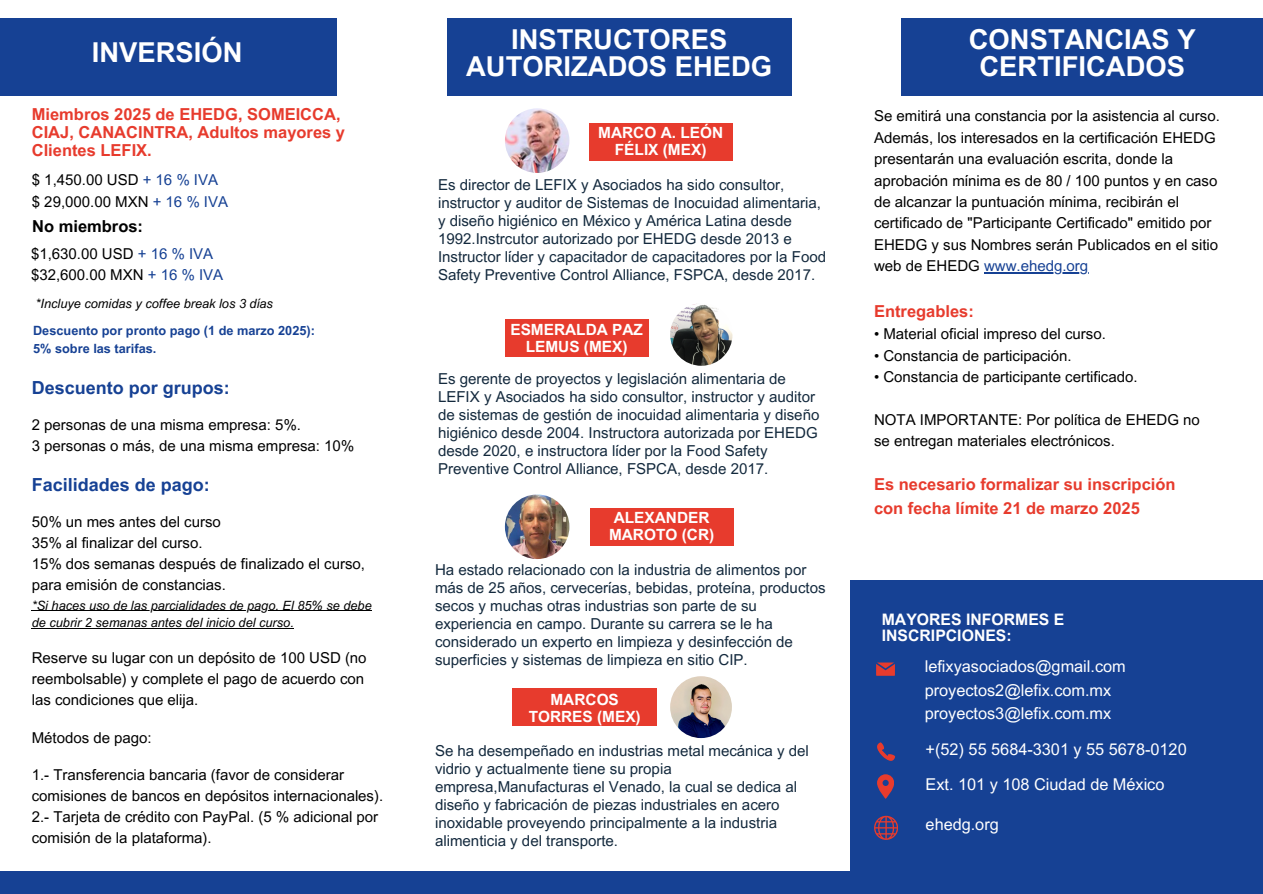
<style>
.page{position:relative;width:1263px;height:894px;background:#fff}
.page>*{position:absolute;margin:0;border:0;box-sizing:border-box;transform-origin:0 0}
.t1{font:700 27.45px/27px "Arial MT Pro";color:#fff;text-align:center}
.t2{font:700 18px "Arial MT Pro";color:#164194}
.t3{font:700 16.5px/18px "Arial MT Pro";color:#e73b2d}
.t4{font:700 16.5px "Arial MT Pro";color:#000}
.t5{font:16.35px/23.7px "Arial MT Pro";color:#fff}
.t6{font:16.2px "Arial MT Pro";color:#fff}
.t7{font:700 15.75px/15.8px "Arial MT Pro";color:#fff}
.t8{font:700 15.45px/16.8px "Arial MT Pro";color:#fff;text-align:center}
.t9{font:15px/18px "Arial MT Pro";color:#13293d}
.t10{font:15px/21.3px "Arial MT Pro";color:#000}
.t11{font:italic 12.75px/17.5px "Arial MT Pro";color:#000}
.t12{font:700 12.75px "Arial MT Pro";color:#164194}
.s1{color:#164194}
</style>
<div class="page">
<div style="left:850px;top:580px;width:413px;height:313px;background:#164194"></div>
<svg style="left:877px;top:774px;width:17px;height:24px"></svg>
<svg style="left:876px;top:662px;width:19px;height:13px"></svg>
<svg style="left:877px;top:742px;width:18px;height:18px"></svg>
<hr style="left:32px;top:610px;width:340px;height:1px;background:#000">
<hr style="left:32px;top:627px;width:262px;height:1px;background:#000">
<img style="left:505px;top:108px;width:64px;height:65px;border-radius:50%">
<div style="left:589px;top:122px;width:143px;height:38px;background:#e73b2d"></div>
<div style="left:505px;top:319px;width:143px;height:38px;background:#e73b2d"></div>
<img style="left:670px;top:303px;width:62px;height:62px;border-radius:50%">
<div style="left:590px;top:507px;width:143px;height:38px;background:#e73b2d"></div>
<img style="left:505px;top:494px;width:64px;height:65px;border-radius:50%">
<div style="left:513px;top:688px;width:144px;height:38px;background:#e73b2d"></div>
<img style="left:670px;top:676px;width:62px;height:61px;border-radius:50%">
<hr style="left:984px;top:272px;width:104px;height:1px;background:#164194">
<div style="left:0;top:18px;width:336px;height:78px;background:#164194"></div>
<div style="left:447px;top:18px;width:345px;height:78px;background:#164194"></div>
<div style="left:0;top:871px;width:1263px;height:22px;background:#164194"></div>
<div style="left:902px;top:18px;width:361px;height:78px;background:#164194"></div>
<svg style="left:874px;top:815px;width:24px;height:24px"></svg>
<p class="t1" style="left:92px;top:42px;width:152px">INVERSIÓN</p>
<h3 class="t1" style="left:466px;top:29px;width:308px">INSTRUCTORES<br>AUTORIZADOS EHEDG</h3>
<p class="t1" style="left:969px;top:29px;width:228px">CONSTANCIAS Y<br>CERTIFICADOS</p>
<h1 class="t3" style="left:32px;top:107px;width:315px">Miembros 2025 de EHEDG, SOMEICCA,<br>CIAJ, CANACINTRA, Adultos mayores y<br>Clientes LEFIX.</h1>
<h1 class="t10" style="left:32px;top:171px;width:198px">$ 1,450.00 USD <span class="s1">+ 16 % IVA </span>$ 29,000.00 MXN <span class="s1">+ 16 % IVA</span></h1>
<h2 class="t4" style="left:32px;top:220px;width:112px">No miembros:</h2>
<h5 class="t10" style="left:31px;top:244px;width:194px">$1,630.00 USD <span class="s1">+ 16 % IVA </span>$32,600.00 MXN <span class="s1">+ 16 % IVA</span></h5>
<h2 class="t11" style="left:36px;top:296px;width:239px">*Incluye comidas y coffee break los 3 días</h2>
<h5 class="t12" style="left:33px;top:325px;width:283px">Descuento por pronto pago (1 de marzo 2025):</h5>
<p class="t12" style="left:33px;top:344px;width:125px">5% sobre las tarifas.</p>
<h4 class="t2" style="left:32px;top:381px;width:199px">Descuento por grupos:</h4>
<h6 class="t10" style="left:32px;top:416px;width:324px">2 personas de una misma empresa: 5%.<br>3 personas o más, de una misma empresa: 10%</h6>
<h6 class="t2" style="left:32px;top:478px;width:179px">Facilidades de pago:</h6>
<p class="t10" style="left:32px;top:513px;width:191px">50% un mes antes del curso</p>
<h4 class="t10" style="left:32px;top:534px;width:172px">35% al finalizar del curso.</h4>
<p class="t10" style="left:32px;top:555px;width:335px">15% dos semanas después de finalizado el curso, para emisión de constancias.</p>
<h6 class="t11" style="left:32px;top:597px;width:341px">*Si haces uso de las parcialidades de pago. El 85% se debe de cubrir 2 semanas antes del inicio del curso.</h6>
<h6 class="t10" style="left:32px;top:649px;width:336px">Reserve su lugar con un depósito de 100 USD (no reembolsable) y complete el pago de acuerdo con las condiciones que elija.</h6>
<h2 class="t10" style="left:32px;top:728px;width:121px">Métodos de pago:</h2>
<p class="t10" style="left:32px;top:766px;width:353px">1.- Transferencia bancaria (favor de considerar comisiones de bancos en depósitos internacionales).<br>2.- Tarjeta de crédito con PayPal. (5 % adicional por comisión de la plataforma).</p>
<p class="t8" style="left:598px;top:126px;width:126px">MARCO A. LEÓN<br>FÉLIX (MEX)</p>
<p class="t9" style="left:438px;top:177px;width:390px">Es director de LEFIX y Asociados ha sido consultor, instructor y auditor de Sistemas de Inocuidad alimentaria, y diseño higiénico en México y América Latina desde 1992.Instrcutor autorizado por EHEDG desde 2013 e Instructor líder y capacitador de capacitadores por la Food Safety Preventive Control Alliance, FSPCA, desde 2017.</p>
<p class="t8" style="left:510px;top:323px;width:134px">ESMERALDA PAZ<br>LEMUS (MEX)</p>
<h6 class="t9" style="left:438px;top:371px;width:383px">Es gerente de proyectos y legislación alimentaria de LEFIX y Asociados ha sido consultor, instructor y auditor de sistemas de gestión de inocuidad alimentaria y diseño higiénico desde 2004. Instructora autorizada por EHEDG desde 2020, e instructora líder por la Food Safety Preventive Control Alliance, FSPCA, desde 2017.</h6>
<h6 class="t8" style="left:609px;top:511px;width:107px">ALEXANDER<br>MAROTO (CR)</h6>
<h1 class="t9" style="left:435px;top:562px;width:392px">Ha estado relacionado con la industria de alimentos por más de 25 años, cervecerías, bebidas, proteína, productos secos y muchas otras industrias son parte de su experiencia en campo. Durante su carrera se le ha considerado un experto en limpieza y desinfección de superficies y sistemas de limpieza en sitio CIP.</h1>
<h4 class="t8" style="left:529px;top:692px;width:114px">MARCOS<br>TORRES (MEX)</h4>
<h6 class="t9" style="left:435px;top:743px;width:375px">Se ha desempeñado en industrias metal mecánica y del vidrio y actualmente tiene su propia empresa,Manufacturas el Venado, la cual se dedica al diseño y fabricación de piezas industriales en acero inoxidable proveyendo principalmente a la industria alimenticia y del transporte.</h6>
<h4 class="t10" style="left:874px;top:107px;width:347px">Se emitirá una constancia por la asistencia al curso.<br>Además, los interesados en la certificación EHEDG presentarán una evaluación escrita, donde la aprobación mínima es de 80 / 100 puntos y en caso de alcanzar la puntuación mínima, recibirán el certificado de "Participante Certificado" emitido por EHEDG y sus Nombres serán Publicados en el sitio web de EHEDG <span class="s1">www.ehedg.org</span></h4>
<h3 class="t3" style="left:874px;top:304px;width:101px">Entregables:</h3>
<h3 class="t10" style="left:874px;top:325px;width:233px">• Material oficial impreso del curso.</h3>
<h3 class="t10" style="left:874px;top:346px;width:199px">• Constancia de participación.</h3>
<h3 class="t10" style="left:874px;top:368px;width:265px">• Constancia de participante certificado.</h3>
<p class="t10" style="left:874px;top:410px;width:327px">NOTA IMPORTANTE: Por política de EHEDG no se entregan materiales electrónicos.</p>
<h3 class="t3" style="left:874px;top:474px;width:303px;line-height:23.7px">Es necesario formalizar su inscripción con fecha límite 21 de marzo 2025</h3>
<p class="t7" style="left:882px;top:613px;width:184px">MAYORES INFORMES E<br>INSCRIPCIONES:</p>
<h6 class="t5" style="left:925px;top:656px;width:203px">lefixyasociados@gmail.com proyectos2@lefix.com.mx proyectos3@lefix.com.mx</h6>
<h2 class="t5" style="left:926px;top:739px;width:263px">+(52) 55 5684-3301 y 55 5678-0120</h2>
<h6 class="t5" style="left:926px;top:774px;width:240px">Ext. 101 y 108 Ciudad de México</h6>
<h3 class="t6" style="left:926px;top:817px;width:75px">ehedg.org</h3>
</div>
